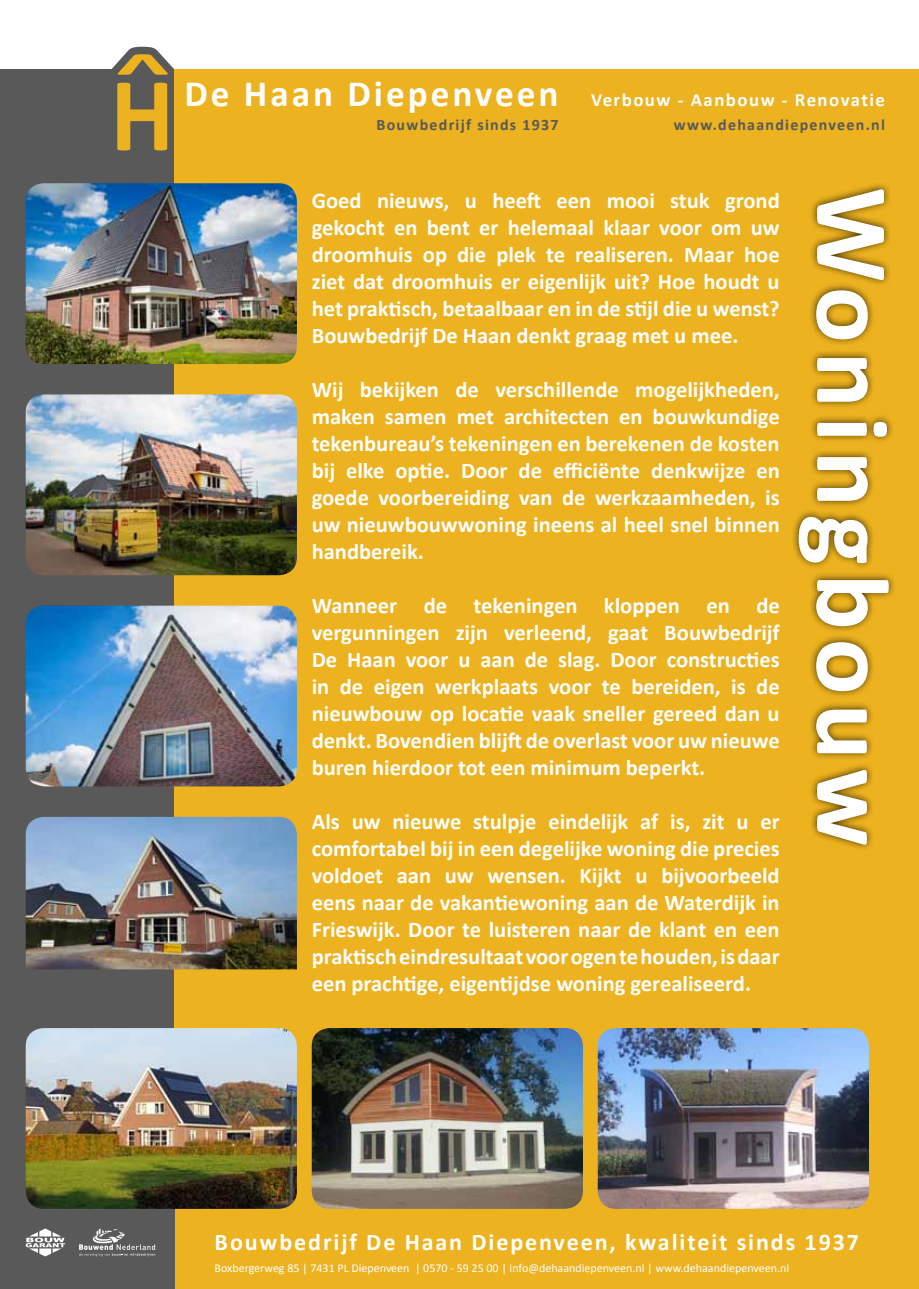
<style>
.page{position:relative;width:919px;height:1289px;background:#fff}
.page>*{position:absolute;margin:0;border:0;box-sizing:border-box;transform-origin:0 0}
.t1{font:700 106.5px "Calibri";color:#ecb21f;scale:.95 1}
.t2{font:700 105px "Calibri";letter-spacing:.08em;color:#fff}
.t3{font:700 52.95px "Calibri";color:#ecb21f;scale:2.04 1}
.t4{font:700 37.2px "Calibri";letter-spacing:.08em;color:#fff}
.t5{font:700 24px "Calibri";letter-spacing:.08em;color:#fff}
.t6{font:700 22.5px/27px "Calibri";color:#fff;text-align:justify}
.t7{font:700 18.75px "Calibri";letter-spacing:.08em;color:#fff}
.t8{font:700 15.9px "Calibri";letter-spacing:.08em;color:#585958}
.t9{font:12px "Calibri";color:#fff}
</style>
<div class="page">
<div style="left:0;top:70px;width:174px;height:1218px;background:#585958"></div>
<svg style="left:98px;top:46px;width:89px;height:24px"></svg>
<div style="left:174px;top:70px;width:744px;height:1218px;background:#ecb21f"></div>
<svg style="left:26px;top:1228px;width:39px;height:28px"></svg>
<svg style="left:79px;top:1228px;width:76px;height:28px"></svg>
<div style="left:790px;top:182px;width:106px;height:670px;background:#000;opacity:.75"></div>
<img style="left:26px;top:183px;width:271px;height:181px">
<img style="left:26px;top:394px;width:271px;height:181px">
<img style="left:26px;top:605px;width:271px;height:181px">
<img style="left:26px;top:816px;width:271px;height:153px">
<img style="left:26px;top:1028px;width:271px;height:180px">
<img style="left:312px;top:1028px;width:271px;height:180px">
<img style="left:597px;top:1028px;width:271px;height:180px">
<h3 class="t3" style="left:116px;top:36px;width:28px">^</h3>
<h1 class="t1" style="left:110px;top:47px;width:69px">H</h1>
<h3 class="t4" style="left:184px;top:70px;width:375px">De Haan Diepenveen</h3>
<p class="t8" style="left:376px;top:115px;width:183px">Bouwbedrijf sinds 1937</p>
<p class="t7" style="left:591px;top:87px;width:295px">Verbouw - Aanbouw - Renovatie</p>
<p class="t8" style="left:674px;top:114px;width:212px">www.dehaandiepenveen.nl</p>
<p class="t6" style="left:312px;top:187px;width:469px">Goed nieuws, u heeft een mooi stuk grond</p>
<h2 class="t2" style="left:919px;top:187px;width:660px;rotate:90deg">Woningbouw</h2>
<p class="t6" style="left:312px;top:214px;width:469px">gekocht en bent er helemaal klaar voor om uw droomhuis op die plek te realiseren. Maar hoe ziet dat droomhuis er eigenlijk uit? Hoe houdt u het praktisch, betaalbaar en in de stijl die u wenst?<br>Bouwbedrijf De Haan denkt graag met u mee.</p>
<p class="t6" style="left:312px;top:376px;width:469px">Wij bekijken de verschillende mogelijkheden, maken samen met architecten en bouwkundige tekenbureau’s tekeningen en berekenen de kosten bij elke optie. Door de efficiënte denkwijze en goede voorbereiding van de werkzaamheden, is uw nieuwbouwwoning ineens al heel snel binnen handbereik.</p>
<p class="t6" style="left:312px;top:592px;width:469px">Wanneer de tekeningen kloppen en de vergunningen zijn verleend, gaat Bouwbedrijf De Haan voor u aan de slag. Door constructies in de eigen werkplaats voor te bereiden, is de nieuwbouw op locatie vaak sneller gereed dan u denkt. Bovendien blijft de overlast voor uw nieuwe buren hierdoor tot een minimum beperkt.</p>
<p class="t6" style="left:312px;top:808px;width:469px">Als uw nieuwe stulpje eindelijk af is, zit u er comfortabel bij in een degelijke woning die precies voldoet aan uw wensen. Kijkt u bijvoorbeeld eens naar de vakantiewoning aan de Waterdijk in Frieswijk. Door te luisteren naar de klant en een praktisch eindresultaat voor ogen te houden, is daar een prachtige, eigentijdse woning gerealiseerd.</p>
<p class="t5" style="left:214px;top:1226px;width:646px">Bouwbedrijf De Haan Diepenveen, kwaliteit sinds 1937</p>
<p class="t9" style="left:214px;top:1260px;width:576px">Boxbergerweg 85 | 7431 PL Diepenveen | 0570 - 59 25 00 | info@dehaandiepenveen.nl | www.dehaandiepenveen.nl</p>
</div>
